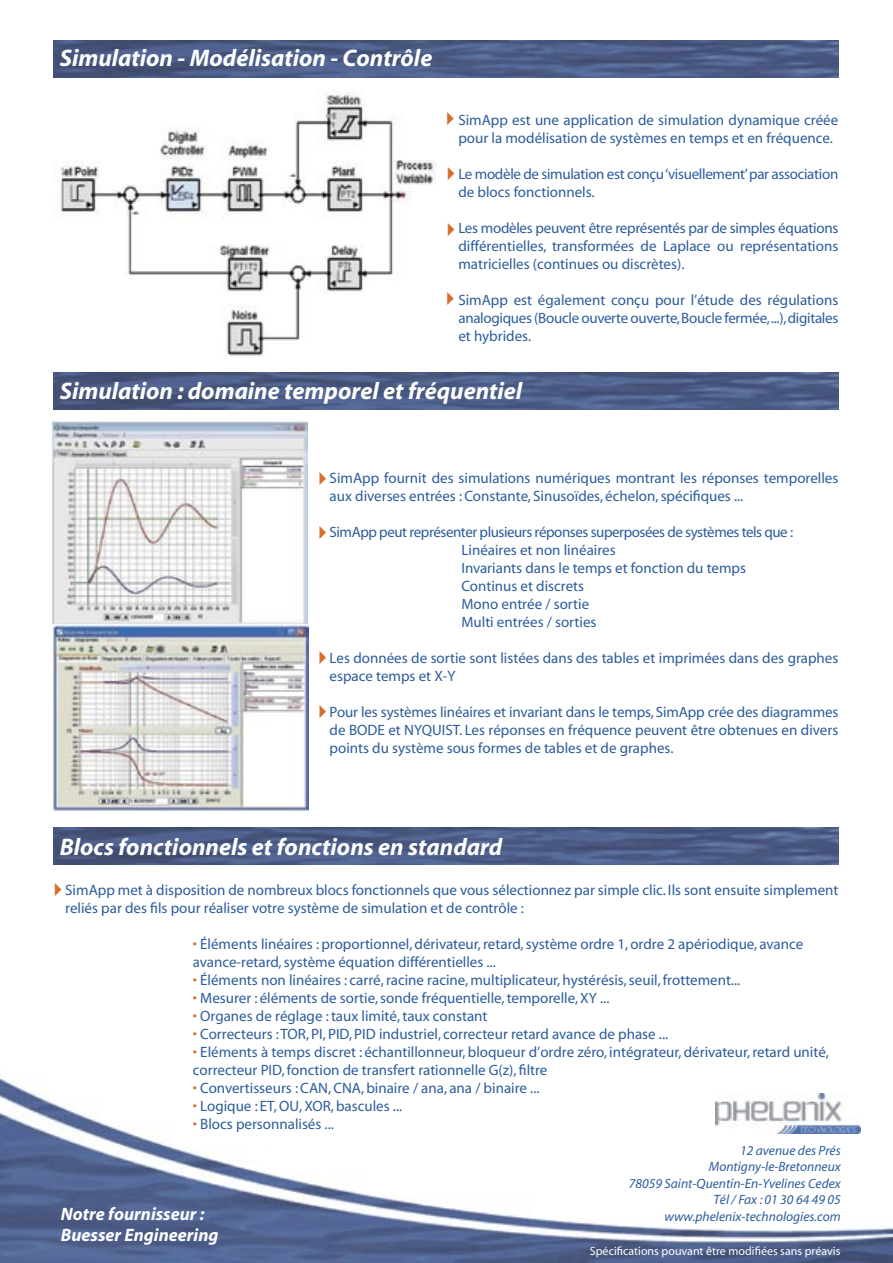
<style>
.page{position:relative;width:893px;height:1263px;background:#fff}
.page>*{position:absolute;margin:0;border:0;box-sizing:border-box;transform-origin:0 0}
.t1{font:italic 700 24px "Myriad";color:#fff}
.t2{font:italic 700 18px "Myriad";color:#fff}
.t3{font:15px/18px "Myriad";color:#2c5c9b}
.t4{font:15px/18px "Myriad";letter-spacing:-.02em;color:#2c5c9b}
.t5{font:15px "Myriad";letter-spacing:-.03em;color:#2c5c9b}
.t6{font:italic 13.5px "Myriad";color:#2c5c9b}
.t7{font:12px "Myriad";color:#fff}
.s1{color:#d76f2c}
</style>
<div class="page">
<img style="left:0;top:1077px;width:893px;height:186px">
<img style="left:55px;top:90px;width:382px;height:266px">
<img style="left:53px;top:40px;width:785px;height:38px">
<img style="left:53px;top:372px;width:785px;height:38px">
<img style="left:51px;top:420px;width:256px;height:205px">
<img style="left:52px;top:625px;width:257px;height:187px">
<img style="left:53px;top:827px;width:785px;height:38px">
<img style="left:716px;top:1093px;width:144px;height:41px">
<p class="t1" style="left:60px;top:46px;width:374px">Simulation - Modélisation - Contrôle</p>
<p class="t3" style="left:458px;top:111px;width:381px">SimApp est une application de simulation dynamique créée pour la modélisation de systèmes en temps et en fréquence.</p>
<p class="t4" style="left:458px;top:165px;width:381px">Le modèle de simulation est conçu ‘visuellement’ par association de blocs fonctionnels.</p>
<p class="t3" style="left:458px;top:219px;width:381px;text-align:justify">Les modèles peuvent être représentés par de simples équations différentielles, transformées de Laplace ou représentations matricielles (continues ou discrètes).</p>
<p class="t3" style="left:458px;top:291px;width:381px;text-align:justify">SimApp est également conçu pour l’étude des régulations analogiques (Boucle ouverte ouverte, Boucle fermée, ...), digitales et hybrides.</p>
<p class="t1" style="left:60px;top:378px;width:464px">Simulation : domaine temporel et fréquentiel</p>
<p class="t3" style="left:330px;top:470px;width:510px">SimApp fournit des simulations numériques montrant les réponses temporelles aux diverses entrées : Constante, Sinusoïdes, échelon, spécifiques ...</p>
<p class="t5" style="left:330px;top:525px;width:465px">SimApp peut représenter plusieurs réponses superposées de systèmes tels que :</p>
<p class="t3" style="left:461px;top:542px;width:156px">Linéaires et non linéaires</p>
<p class="t3" style="left:461px;top:560px;width:286px">Invariants dans le temps et fonction du temps</p>
<p class="t3" style="left:461px;top:578px;width:124px">Continus et discrets</p>
<p class="t3" style="left:461px;top:596px;width:129px">Mono entrée / sortie</p>
<p class="t3" style="left:461px;top:614px;width:137px">Multi entrées / sorties</p>
<p class="t3" style="left:330px;top:650px;width:510px">Les données de sortie sont listées dans des tables et imprimées dans des graphes espace temps et X-Y</p>
<p class="t3" style="left:330px;top:704px;width:510px;text-align:justify">Pour les systèmes linéaires et invariant dans le temps, SimApp crée des diagrammes de BODE et NYQUIST. Les réponses en fréquence peuvent être obtenues en divers points du système sous formes de tables et de graphes.</p>
<p class="t1" style="left:60px;top:834px;width:444px">Blocs fonctionnels et fonctions en standard</p>
<p class="t3" style="left:65px;top:881px;width:775px">SimApp met à disposition de nombreux blocs fonctionnels que vous sélectionnez par simple clic. Ils sont ensuite simplement reliés par des fils pour réaliser votre système de simulation et de contrôle :</p>
<p class="t3" style="left:193px;top:935px;width:612px"><span class="s1">•</span> Éléments linéaires : proportionnel, dérivateur, retard, système ordre 1, ordre 2 apériodique, avance avance-retard, système équation différentielles ...</p>
<p class="t3" style="left:193px;top:971px;width:549px"><span class="s1">•</span> Éléments non linéaires : carré, racine racine, multiplicateur, hystérésis, seuil, frottement...</p>
<p class="t3" style="left:193px;top:989px;width:418px"><span class="s1">•</span> Mesurer : éléments de sortie, sonde fréquentielle, temporelle, XY ...</p>
<p class="t3" style="left:193px;top:1007px;width:296px"><span class="s1">•</span> Organes de réglage : taux limité, taux constant</p>
<p class="t3" style="left:193px;top:1025px;width:477px"><span class="s1">•</span> Correcteurs : TOR, PI, PID, PID industriel, correcteur retard avance de phase ...</p>
<p class="t3" style="left:193px;top:1043px;width:638px"><span class="s1">•</span> Eléments à temps discret : échantillonneur, bloqueur d’ordre zéro, intégrateur, dérivateur, retard unité, correcteur PID, fonction de transfert rationnelle G(z), filtre</p>
<p class="t3" style="left:193px;top:1079px;width:348px"><span class="s1">•</span> Convertisseurs : CAN, CNA, binaire / ana, ana / binaire ...</p>
<p class="t3" style="left:193px;top:1097px;width:211px"><span class="s1">•</span> Logique : ET, OU, XOR, bascules ...</p>
<p class="t3" style="left:193px;top:1115px;width:143px"><span class="s1">•</span> Blocs personnalisés ...</p>
<p class="t2" style="left:61px;top:1204px;width:145px">Notre fournisseur :</p>
<p class="t2" style="left:61px;top:1226px;width:159px">Buesser Engineering</p>
<p class="t6" style="left:740px;top:1143px;width:102px">12 avenue des Prés</p>
<p class="t6" style="left:709px;top:1160px;width:133px">Montigny-le-Bretonneux</p>
<p class="t6" style="left:629px;top:1176px;width:213px">78059 Saint-Quentin-En-Yvelines Cedex</p>
<p class="t6" style="left:713px;top:1193px;width:129px">Tél / Fax : 01 30 64 49 05</p>
<p class="t6" style="left:664px;top:1209px;width:178px">www.phelenix-technologies.com</p>
<p class="t7" style="left:590px;top:1245px;width:252px">Spécifications pouvant être modifiées sans préavis</p>
</div>
